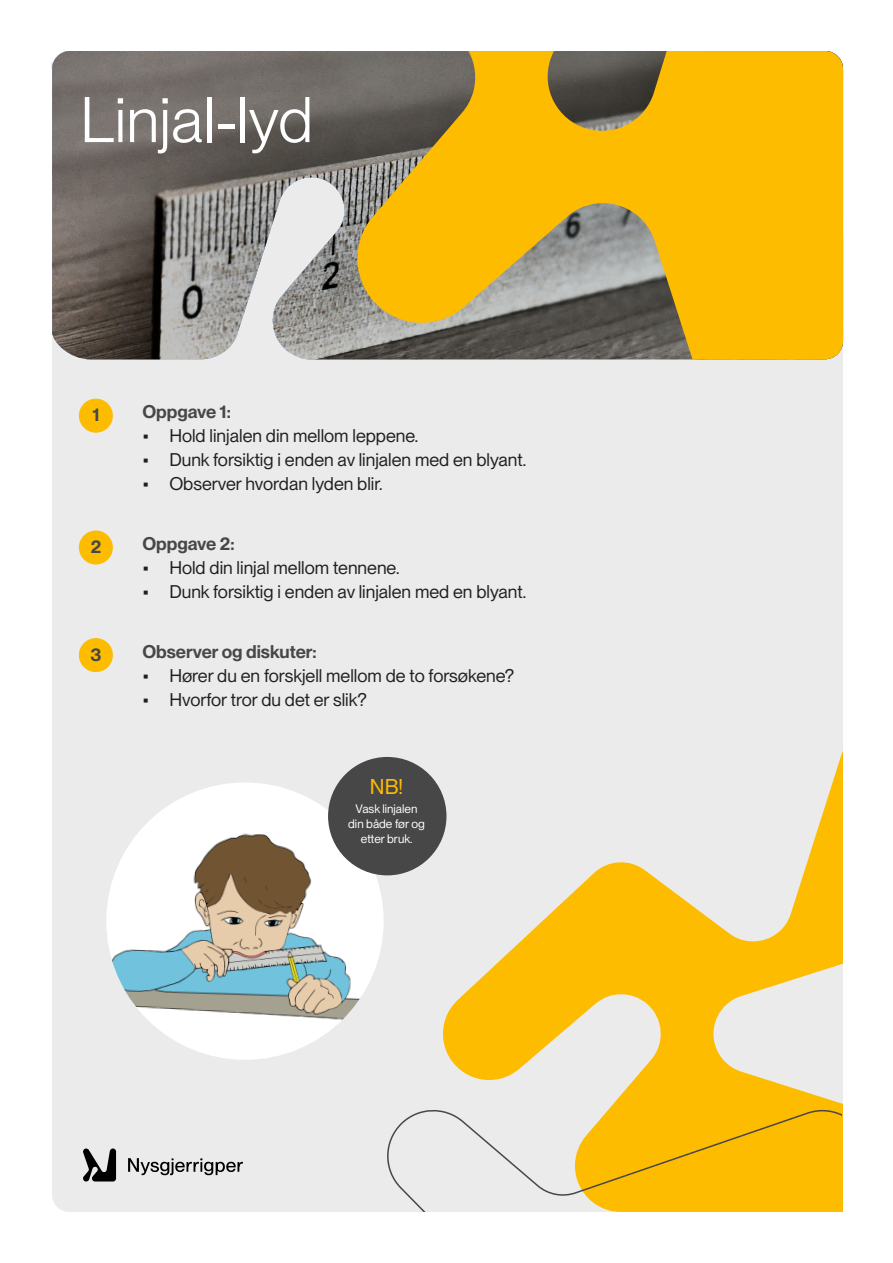
<style>
.page{position:relative;width:893px;height:1263px;background:#fff}
.page>*{position:absolute;margin:0;border:0;box-sizing:border-box;transform-origin:0 0}
.t1{font:63px "PP Neue Montreal";color:#fff}
.t2{font:21px "PP Neue Montreal";color:#fdbc00}
.t3{font:18px "PP Neue Montreal";color:#231f20}
.t4{font:600 18px "PP Neue Montreal";color:#474747}
.t5{font:12px/15px "PP Neue Montreal";color:#fff;text-align:center}
</style>
<div class="page">
<div style="left:52px;top:51px;width:791px;height:1161px;background:#ebebeb;border-radius:17px"></div>
<svg style="left:438px;top:753px;width:404px;height:350px"></svg>
<svg style="left:52px;top:51px;width:122px;height:309px;background:#6a635e"></svg>
<svg style="left:174px;top:51px;width:669px;height:309px;background:#bb9b40"></svg>
<div style="left:79px;top:399px;width:34px;height:34px;background:#fdbc00;border-radius:50%"></div>
<div style="left:79px;top:530px;width:34px;height:34px;background:#fdbc00;border-radius:50%"></div>
<div style="left:79px;top:638px;width:34px;height:34px;background:#fdbc00;border-radius:50%"></div>
<div style="left:106px;top:782px;width:278px;height:278px;background:#fff;border-radius:50%"></div>
<img style="left:106px;top:830px;width:278px;height:189px">
<div style="left:328px;top:757px;width:118px;height:118px;background:#474747;border-radius:50%"></div>
<svg style="left:128px;top:1158px;width:115px;height:17px"></svg>
<svg style="left:83px;top:1148px;width:33px;height:34px"></svg>
<svg style="left:387px;top:1103px;width:455px;height:109px"></svg>
<p class="t1" style="left:80px;top:83px;width:235px">Linjal-lyd</p>
<p class="t4" style="left:93px;top:404px;width:8px">1</p>
<p class="t4" style="left:142px;top:401px;width:90px">Oppgave 1:</p>
<p class="t3" style="left:142px;top:425px;width:277px">• Hold linjalen din mellom leppene.</p>
<p class="t3" style="left:142px;top:449px;width:385px">• Dunk forsiktig i enden av linjalen med en blyant.</p>
<p class="t3" style="left:142px;top:473px;width:242px">• Observer hvordan lyden blir.</p>
<p class="t4" style="left:91px;top:536px;width:12px">2</p>
<p class="t4" style="left:142px;top:533px;width:94px">Oppgave 2:</p>
<p class="t3" style="left:142px;top:557px;width:259px">• Hold din linjal mellom tennene.</p>
<p class="t3" style="left:142px;top:581px;width:385px">• Dunk forsiktig i enden av linjalen med en blyant.</p>
<p class="t4" style="left:91px;top:644px;width:13px">3</p>
<p class="t4" style="left:142px;top:641px;width:176px">Observer og diskuter:</p>
<p class="t3" style="left:142px;top:665px;width:373px">• Hører du en forskjell mellom de to forsøkene?</p>
<p class="t3" style="left:142px;top:689px;width:226px">• Hvorfor tror du det er slik?</p>
<p class="t2" style="left:370px;top:774px;width:35px">NB!</p>
<p class="t5" style="left:348px;top:802px;width:78px">Vask linjalen din både før og etter bruk.</p>
</div>
